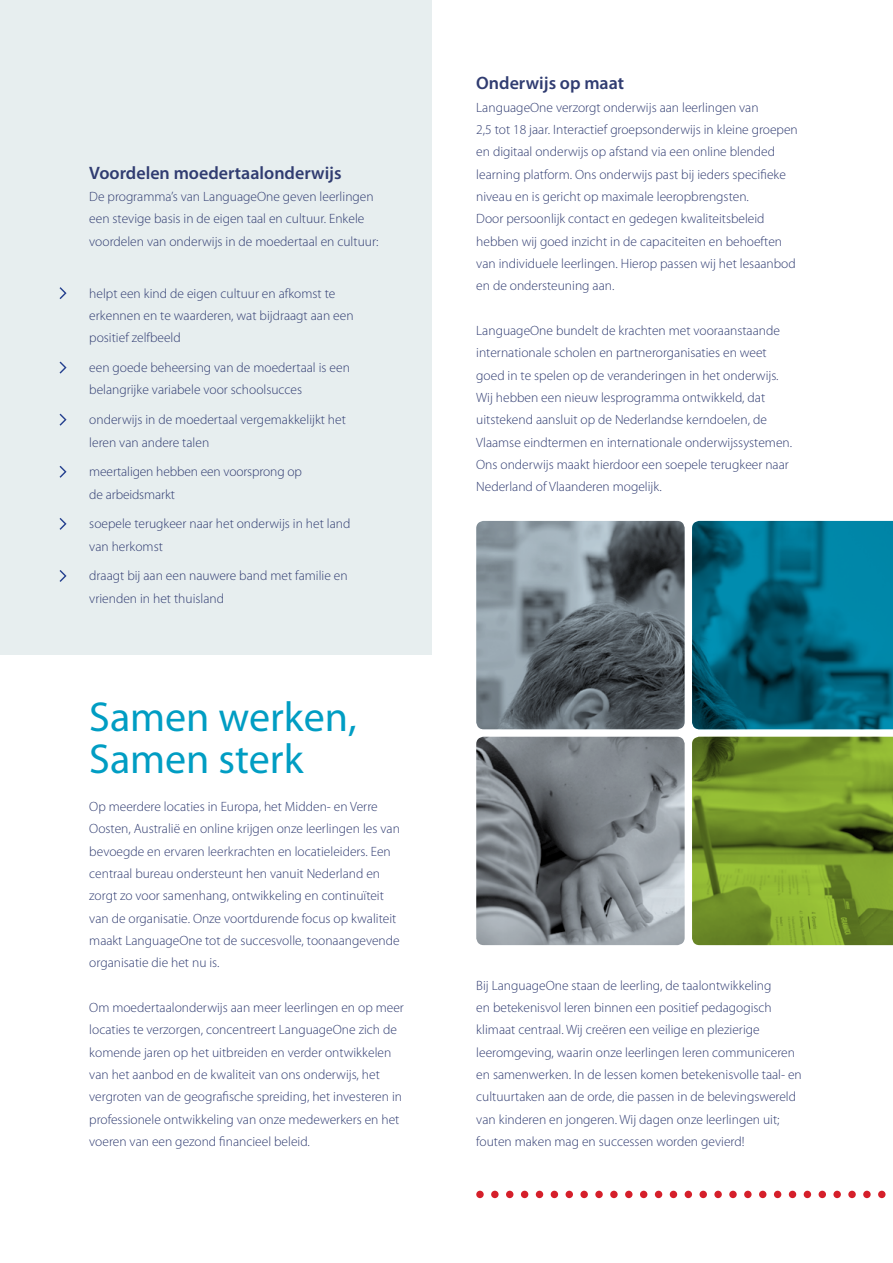
<style>
.page{position:relative;width:893px;height:1263px;background:#fff}
.page>*{position:absolute;margin:0;border:0;box-sizing:border-box;transform-origin:0 0}
.t1{font:42px/42px "Myriad Pro";color:#009dc3}
.t2{font:600 18px "Myriad Pro";color:#303c71}
.t3{font:300 13.5px/22.4px "Myriad Pro";color:#303c71}
</style>
<div class="page">
<img style="left:476px;top:521px;width:417px;height:424px">
<svg style="left:692px;top:737px;width:201px;height:208px;background:#74942a"></svg>
<div style="left:0;top:0;width:432px;height:655px;background:#e7eeef"></div>
<svg style="left:476px;top:737px;width:209px;height:208px;background:#7d8288"></svg>
<svg style="left:692px;top:521px;width:201px;height:208px;background:#006782"></svg>
<svg style="left:476px;top:521px;width:209px;height:208px;background:#687279"></svg>
<svg style="left:60px;top:287px;width:7px;height:12px"></svg>
<svg style="left:60px;top:362px;width:7px;height:12px"></svg>
<svg style="left:60px;top:414px;width:7px;height:12px"></svg>
<svg style="left:60px;top:466px;width:7px;height:12px"></svg>
<svg style="left:60px;top:518px;width:7px;height:12px"></svg>
<svg style="left:60px;top:570px;width:7px;height:12px"></svg>
<div style="left:476px;top:1191px;width:8px;height:7px;background:#d51f2a;border-radius:50%"></div>
<div style="left:491px;top:1191px;width:8px;height:7px;background:#d51f2a;border-radius:50%"></div>
<div style="left:506px;top:1191px;width:7px;height:7px;background:#d51f2a;border-radius:50%"></div>
<div style="left:521px;top:1191px;width:7px;height:7px;background:#d51f2a;border-radius:50%"></div>
<div style="left:536px;top:1191px;width:7px;height:7px;background:#d51f2a;border-radius:50%"></div>
<div style="left:551px;top:1191px;width:7px;height:7px;background:#d51f2a;border-radius:50%"></div>
<div style="left:566px;top:1191px;width:7px;height:7px;background:#d51f2a;border-radius:50%"></div>
<div style="left:580px;top:1191px;width:8px;height:7px;background:#d51f2a;border-radius:50%"></div>
<div style="left:595px;top:1191px;width:8px;height:7px;background:#d51f2a;border-radius:50%"></div>
<div style="left:610px;top:1191px;width:8px;height:7px;background:#d51f2a;border-radius:50%"></div>
<div style="left:625px;top:1191px;width:7px;height:7px;background:#d51f2a;border-radius:50%"></div>
<div style="left:640px;top:1191px;width:7px;height:7px;background:#d51f2a;border-radius:50%"></div>
<div style="left:655px;top:1191px;width:7px;height:7px;background:#d51f2a;border-radius:50%"></div>
<div style="left:670px;top:1191px;width:7px;height:7px;background:#d51f2a;border-radius:50%"></div>
<div style="left:685px;top:1191px;width:7px;height:7px;background:#d51f2a;border-radius:50%"></div>
<div style="left:699px;top:1191px;width:8px;height:7px;background:#d51f2a;border-radius:50%"></div>
<div style="left:714px;top:1191px;width:8px;height:7px;background:#d51f2a;border-radius:50%"></div>
<div style="left:729px;top:1191px;width:8px;height:7px;background:#d51f2a;border-radius:50%"></div>
<div style="left:744px;top:1191px;width:8px;height:7px;background:#d51f2a;border-radius:50%"></div>
<div style="left:759px;top:1191px;width:7px;height:7px;background:#d51f2a;border-radius:50%"></div>
<div style="left:774px;top:1191px;width:7px;height:7px;background:#d51f2a;border-radius:50%"></div>
<div style="left:789px;top:1191px;width:7px;height:7px;background:#d51f2a;border-radius:50%"></div>
<div style="left:804px;top:1191px;width:7px;height:7px;background:#d51f2a;border-radius:50%"></div>
<div style="left:819px;top:1191px;width:7px;height:7px;background:#d51f2a;border-radius:50%"></div>
<div style="left:833px;top:1191px;width:8px;height:7px;background:#d51f2a;border-radius:50%"></div>
<div style="left:848px;top:1191px;width:8px;height:7px;background:#d51f2a;border-radius:50%"></div>
<div style="left:863px;top:1191px;width:8px;height:7px;background:#d51f2a;border-radius:50%"></div>
<div style="left:878px;top:1191px;width:7px;height:7px;background:#d51f2a;border-radius:50%"></div>
<p class="t2" style="left:89px;top:163px;width:254px">Voordelen moedertaalonderwijs</p>
<p class="t3" style="left:89px;top:185px;width:291px">De programma’s van LanguageOne geven leerlingen een stevige basis in de eigen taal en cultuur. Enkele voordelen van onderwijs in de moedertaal en cultuur:</p>
<p class="t3" style="left:89px;top:282px;width:266px">helpt een kind de eigen cultuur en afkomst te erkennen en te waarderen, wat bijdraagt aan een positief zelfbeeld</p>
<p class="t3" style="left:89px;top:357px;width:262px">een goede beheersing van de moedertaal is een belangrijke variabele voor schoolsucces</p>
<p class="t3" style="left:89px;top:409px;width:258px">onderwijs in de moedertaal vergemakkelijkt het leren van andere talen</p>
<p class="t3" style="left:89px;top:461px;width:214px">meertaligen hebben een voorsprong op de arbeidsmarkt</p>
<p class="t3" style="left:89px;top:513px;width:263px">soepele terugkeer naar het onderwijs in het land van herkomst</p>
<p class="t3" style="left:89px;top:565px;width:260px">draagt bij aan een nauwere band met familie en vrienden in het thuisland</p>
<p class="t1" style="left:89px;top:697px;width:269px">Samen werken,<br>Samen sterk</p>
<p class="t3" style="left:89px;top:796px;width:312px">Op meerdere locaties in Europa, het Midden- en Verre Oosten, Australië en online krijgen onze leerlingen les van bevoegde en ervaren leerkrachten en locatieleiders. Een centraal bureau ondersteunt hen vanuit Nederland en zorgt zo voor samenhang, ontwikkeling en continuïteit van de organisatie. Onze voortdurende focus op kwaliteit maakt LanguageOne tot de succesvolle, toonaangevende organisatie die het nu is.</p>
<p class="t3" style="left:89px;top:997px;width:316px">Om moedertaalonderwijs aan meer leerlingen en op meer locaties te verzorgen, concentreert LanguageOne zich de komende jaren op het uitbreiden en verder ontwikkelen van het aanbod en de kwaliteit van ons onderwijs, het vergroten van de geografische spreiding, het investeren in professionele ontwikkeling van onze medewerkers en het voeren van een gezond financieel beleid.</p>
<p class="t2" style="left:476px;top:73px;width:149px">Onderwijs op maat</p>
<p class="t3" style="left:476px;top:96px;width:323px">LanguageOne verzorgt onderwijs aan leerlingen van<br>2,5 tot 18 jaar. Interactief groepsonderwijs in kleine groepen en digitaal onderwijs op afstand via een online blended learning platform. Ons onderwijs past bij ieders specifieke niveau en is gericht op maximale leeropbrengsten.<br>Door persoonlijk contact en gedegen kwaliteitsbeleid hebben wij goed inzicht in de capaciteiten en behoeften van individuele leerlingen. Hierop passen wij het lesaanbod en de ondersteuning aan.</p>
<p class="t3" style="left:476px;top:319px;width:317px">LanguageOne bundelt de krachten met vooraanstaande internationale scholen en partnerorganisaties en weet goed in te spelen op de veranderingen in het onderwijs.<br>Wij hebben een nieuw lesprogramma ontwikkeld, dat uitstekend aansluit op de Nederlandse kerndoelen, de Vlaamse eindtermen en internationale onderwijssystemen.<br>Ons onderwijs maakt hierdoor een soepele terugkeer naar Nederland of Vlaanderen mogelijk.</p>
<p class="t3" style="left:476px;top:974px;width:327px">Bij LanguageOne staan de leerling, de taalontwikkeling<br>en betekenisvol leren binnen een positief pedagogisch klimaat centraal. Wij creëren een veilige en plezierige leeromgeving, waarin onze leerlingen leren communiceren en samenwerken. In de lessen komen betekenisvolle taal- en cultuurtaken aan de orde, die passen in de belevingswereld van kinderen en jongeren. Wij dagen onze leerlingen uit; fouten maken mag en successen worden gevierd!</p>
</div>
